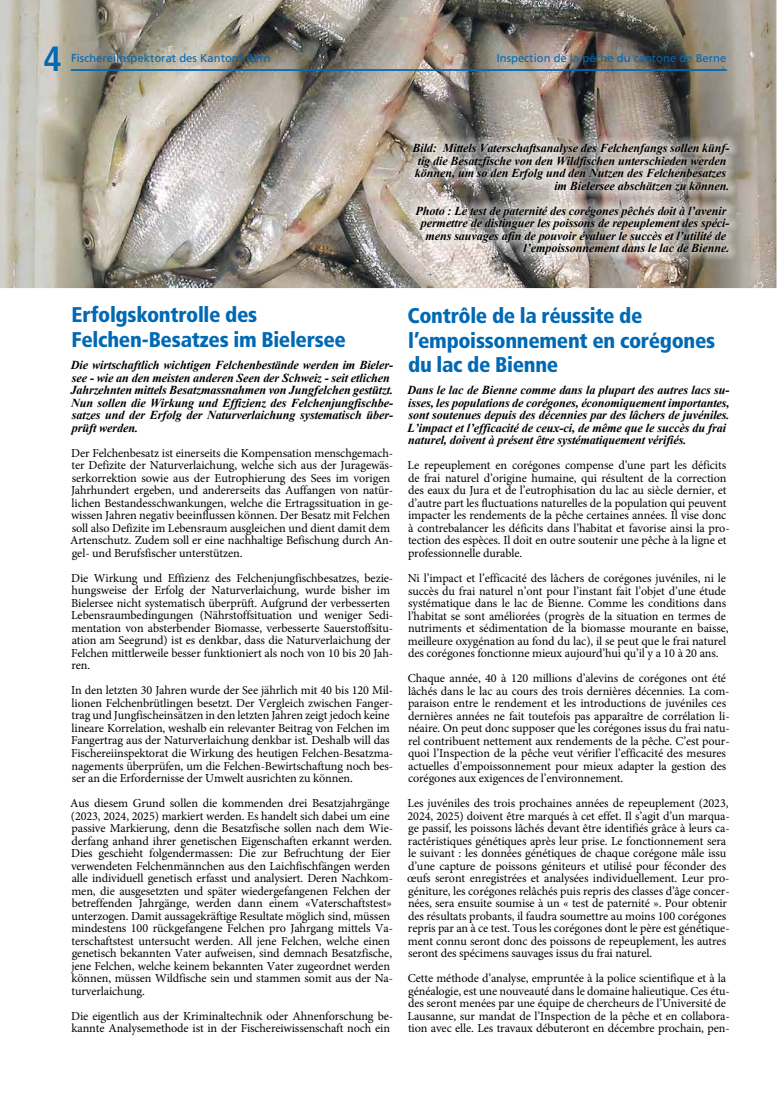
<style>
.page{position:relative;width:780px;height:1099px;background:#fff}
.page>*{position:absolute;margin:0;border:0;box-sizing:border-box;transform-origin:0 0}
.t1{font:700 condensed 35px "Frutiger LT Std";color:#0069b4}
.t2{font:900 condensed 21.25px/24.2px "Frutiger LT Std";letter-spacing:-.015em;color:#0069b4}
.t3{font:12.25px/12.5px "Minion Pro";letter-spacing:-.01em;color:#000}
.t4{font:italic 700 12.25px/12.5px "Times New Roman";letter-spacing:-.01em;color:#000}
.t5{font:11.25px "Frutiger LT Std";color:#0069b4}
</style>
<div class="page">
<img style="left:0;top:0;width:777px;height:289px">
<hr style="left:71px;top:69px;width:655px;height:2px;background:#0069b4">
<svg style="left:403px;top:135px;width:335px;height:128px;background:#bdb6b1"></svg>
<h1 class="t1" style="left:44px;top:38px;width:20px">4</h1>
<p class="t5" style="left:71px;top:51px;width:201px">Fischereiinspektorat des Kantons Bern</p>
<p class="t5" style="left:497px;top:51px;width:231px">Inspection de la pêche du cantone de Berne</p>
<p class="t4" style="left:412px;top:141px;width:319px;text-align:right">Bild: Mittels Vaterschaftsanalyse des Felchenfangs sollen künf&shy;tig die Besatzfische von den Wildfischen unterschieden werden können, um so den Erfolg und den Nutzen des Felchenbesatzes im Bielersee abschätzen zu können.</p>
<p class="t4" style="left:415px;top:204px;width:315px;text-align:right">Photo : Le test de paternité des corégones pêchés doit à l’avenir permettre de distinguer les poissons de repeuplement des spéci&shy;mens sauvages afin de pouvoir évaluer le succès et l’utilité de l’empoissonnement dans le lac de Bienne.</p>
<h2 class="t2" style="left:72px;top:303px;width:276px">Erfolgskontrolle des<br>Felchen-Besatzes im Bielersee</h2>
<p class="t4" style="left:70px;top:358px;width:324px">Die wirtschaftlich wichtigen Felchenbestände werden im Bieler&shy;see - wie an den meisten anderen Seen der Schweiz - seit etlichen Jahrzehnten mittels Besatzmassnahmen von Jungfelchen gestützt.<br>Nun sollen die Wirkung und Effizienz des Felchenjungfischbe&shy;satzes und der Erfolg der Naturverlaichung systematisch über&shy;prüft werden.</p>
<p class="t3" style="left:70px;top:446px;width:324px">Der Felchenbesatz ist einerseits die Kompensation menschgemach&shy;ter Defizite der Naturverlaichung, welche sich aus der Juragewäs&shy;serkorrektion sowie aus der Eutrophierung des Sees im vorigen Jahrhundert ergeben, und andererseits das Auffangen von natür&shy;lichen Bestandesschwankungen, welche die Ertragssituation in ge&shy;wissen Jahren negativ beeinflussen können. Der Besatz mit Felchen soll also Defizite im Lebensraum ausgleichen und dient damit dem Artenschutz. Zudem soll er eine nachhaltige Befischung durch An&shy;gel- und Berufsfischer unterstützen.</p>
<p class="t3" style="left:71px;top:571px;width:323px">Die Wirkung und Effizienz des Felchenjungfischbesatzes, bezie&shy;hungsweise der Erfolg der Naturverlaichung, wurde bisher im Bielersee nicht systematisch überprüft. Aufgrund der verbesserten Lebensraumbedingungen (Nährstoffsituation und weniger Sedi&shy;mentation von absterbender Biomasse, verbesserte Sauerstoffsitu&shy;ation am Seegrund) ist es denkbar, dass die Naturverlaichung der Felchen mittlerweile besser funktioniert als noch von 10 bis 20 Jah&shy;ren.</p>
<p class="t3" style="left:71px;top:684px;width:323px">In den letzten 30 Jahren wurde der See jährlich mit 40 bis 120 Mil&shy;lionen Felchenbrütlingen besetzt. Der Vergleich zwischen Fanger&shy;trag und Jungfischeinsätzen in den letzten Jahren zeigt jedoch keine lineare Korrelation, weshalb ein relevanter Beitrag von Felchen im Fangertrag aus der Naturverlaichung denkbar ist. Deshalb will das Fischereiinspektorat die Wirkung des heutigen Felchen-Besatzma&shy;nagements überprüfen, um die Felchen-Bewirtschaftung noch bes&shy;ser an die Erfordernisse der Umwelt ausrichten zu können.</p>
<p class="t3" style="left:70px;top:797px;width:324px">Aus diesem Grund sollen die kommenden drei Besatzjahrgänge (2023, 2024, 2025) markiert werden. Es handelt sich dabei um eine passive Markierung, denn die Besatzfische sollen nach dem Wie&shy;derfang anhand ihrer genetischen Eigenschaften erkannt werden.<br>Dies geschieht folgendermassen: Die zur Befruchtung der Eier verwendeten Felchenmännchen aus den Laichfischfängen werden alle individuell genetisch erfasst und analysiert. Deren Nachkom&shy;men, die ausgesetzten und später wiedergefangenen Felchen der betreffenden Jahrgänge, werden dann einem «Vaterschaftstest» unterzogen. Damit aussagekräftige Resultate möglich sind, müssen mindestens 100 rückgefangene Felchen pro Jahrgang mittels Va&shy;terschaftstest untersucht werden. All jene Felchen, welche einen genetisch bekannten Vater aufweisen, sind demnach Besatzfische, jene Felchen, welche keinem bekannten Vater zugeordnet werden können, müssen Wildfische sein und stammen somit aus der Na&shy;turverlaichung.</p>
<p class="t3" style="left:71px;top:1009px;width:323px">Die eigentlich aus der Kriminaltechnik oder Ahnenforschung be&shy;kannte Analysemethode ist in der Fischereiwissenschaft noch ein</p>
<h2 class="t2" style="left:407px;top:304px;width:309px">Contrôle de la réussite de l’empoissonnement en corégones du lac de Bienne</h2>
<p class="t4" style="left:407px;top:383px;width:324px">Dans le lac de Bienne comme dans la plupart des autres lacs su&shy;isses, les populations de corégones, économiquement importantes, sont soutenues depuis des décennies par des lâchers de juvéniles.<br>L’impact et l’efficacité de ceux-ci, de même que le succès du frai naturel, doivent à présent être systématiquement vérifiés.</p>
<p class="t3" style="left:407px;top:459px;width:323px">Le repeuplement en corégones compense d’une part les déficits de frai naturel d’origine humaine, qui résultent de la correction des eaux du Jura et de l’eutrophisation du lac au siècle dernier, et d’autre part les fluctuations naturelles de la population qui peuvent impacter les rendements de la pêche certaines années. Il vise donc à contrebalancer les déficits dans l’habitat et favorise ainsi la pro&shy;tection des espèces. Il doit en outre soutenir une pêche à la ligne et professionnelle durable.</p>
<p class="t3" style="left:407px;top:572px;width:322px">Ni l’impact et l’efficacité des lâchers de corégones juvéniles, ni le succès du frai naturel n’ont pour l’instant fait l’objet d’une étude systématique dans le lac de Bienne. Comme les conditions dans l’habitat se sont améliorées (progrès de la situation en termes de nutriments et sédimentation de la biomasse mourante en baisse, meilleure oxygénation au fond du lac), il se peut que le frai naturel des corégones fonctionne mieux aujourd’hui qu’il y a 10 à 20 ans.</p>
<p class="t3" style="left:408px;top:672px;width:323px">Chaque année, 40 à 120 millions d’alevins de corégones ont été lâchés dans le lac au cours des trois dernières décennies. La com&shy;paraison entre le rendement et les introductions de juvéniles ces dernières années ne fait toutefois pas apparaître de corrélation li&shy;néaire. On peut donc supposer que les corégones issus du frai natu&shy;rel contribuent nettement aux rendements de la pêche. C’est pour&shy;quoi l’Inspection de la pêche veut vérifier l’efficacité des mesures actuelles d’empoissonnement pour mieux adapter la gestion des corégones aux exigences de l’environnement.</p>
<p class="t3" style="left:407px;top:797px;width:324px">Les juvéniles des trois prochaines années de repeuplement (2023, 2024, 2025) doivent être marqués à cet effet. Il s’agit d’un marqua&shy;ge passif, les poissons lâchés devant être identifiés grâce à leurs ca&shy;ractéristiques génétiques après leur prise. Le fonctionnement sera le suivant : les données génétiques de chaque corégone mâle issu d’une capture de poissons géniteurs et utilisé pour féconder des œufs seront enregistrées et analysées individuellement. Leur pro&shy;géniture, les corégones relâchés puis repris des classes d’âge concer&shy;nées, sera ensuite soumise à un « test de paternité ». Pour obtenir des résultats probants, il faudra soumettre au moins 100 corégones repris par an à ce test. Tous les corégones dont le père est génétique&shy;ment connu seront donc des poissons de repeuplement, les autres seront des spécimens sauvages issus du frai naturel.</p>
<p class="t3" style="left:407px;top:972px;width:323px">Cette méthode d’analyse, empruntée à la police scientifique et à la généalogie, est une nouveauté dans le domaine halieutique. Ces étu&shy;des seront menées par une équipe de chercheurs de l’Université de Lausanne, sur mandat de l’Inspection de la pêche et en collabora&shy;tion avec elle. Les travaux débuteront en décembre prochain, pen-</p>
</div>
